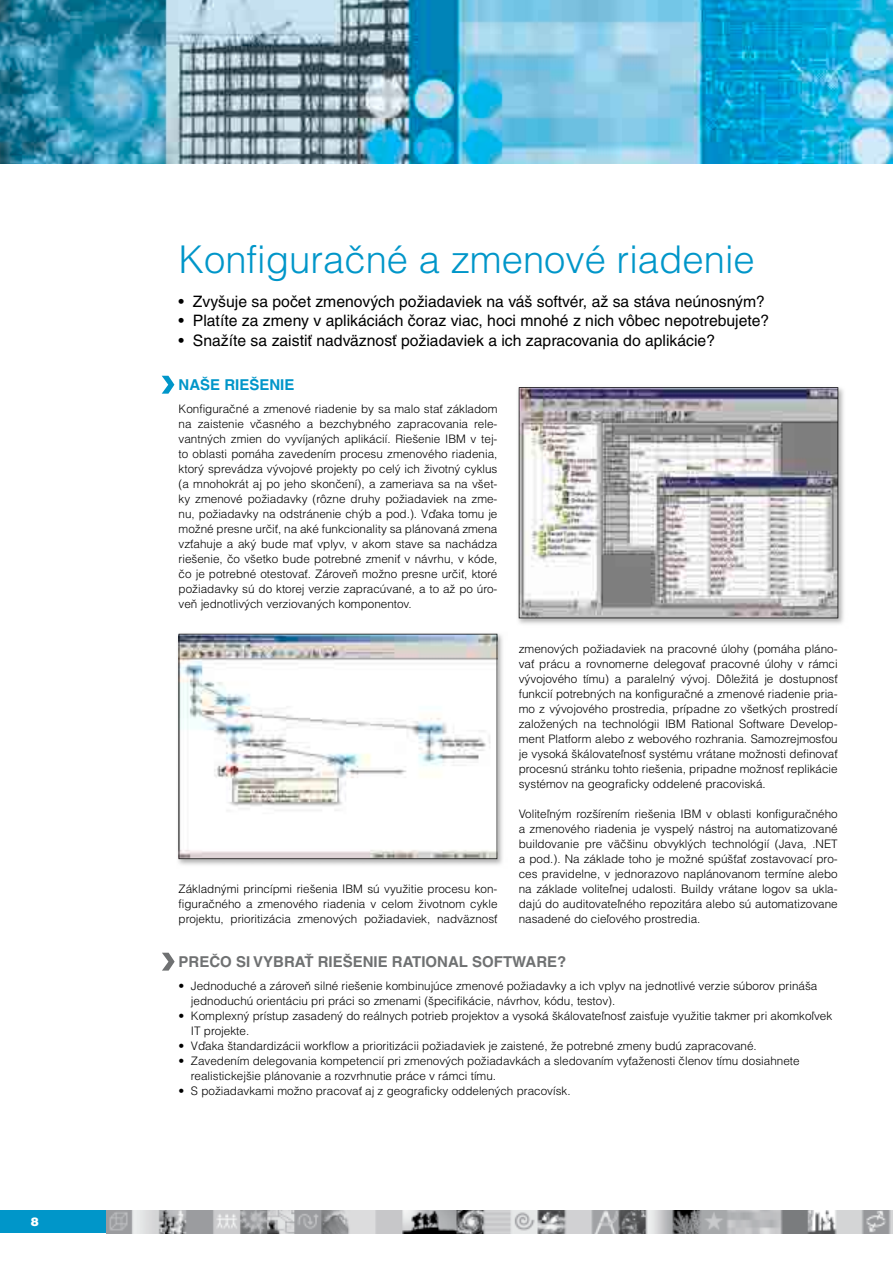
<style>
.page{position:relative;width:893px;height:1263px;background:#fff}
.page>*{position:absolute;margin:0;border:0;box-sizing:border-box;transform-origin:0 0}
.t1{font:300 38.25px "Helvetica CE";color:#0096c9}
.t2{font:15.75px "Helvetica CE";color:#000}
.t3{font:700 15px "Helvetica CE";color:#6f7172}
.t4{font:700 15px "Helvetica CE";color:#0096c9}
.t5{font:900 12px "Helvetica CE";color:#fff}
.t6{font:300 11.7px/15px "Helvetica CE";color:#000;text-align:justify}
</style>
<div class="page">
<div style="left:0;top:1210px;width:116px;height:23px;background:#0096c9"></div>
<img style="left:106px;top:1210px;width:787px;height:23px">
<img style="left:0;top:0;width:893px;height:164px">
<svg style="left:162px;top:376px;width:12px;height:18px"></svg>
<svg style="left:162px;top:953px;width:13px;height:17px"></svg>
<img style="left:178px;top:633px;width:325px;height:232px">
<svg style="left:179px;top:634px;width:318px;height:225px"></svg>
<img style="left:518px;top:387px;width:326px;height:237px">
<svg style="left:519px;top:387px;width:319px;height:231px"></svg>
<p class="t5" style="left:31px;top:1215px;width:10px">8</p>
<h1 class="t1" style="left:179px;top:237px;width:578px">Konfiguračné a zmenové riadenie</h1>
<h2 class="t2" style="left:179px;top:292px;width:588px">• Zvyšuje sa počet zmenových požiadaviek na váš softvér, až sa stáva neúnosným?</h2>
<h2 class="t2" style="left:179px;top:312px;width:592px">• Platíte za zmeny v aplikáciách čoraz viac, hoci mnohé z nich vôbec nepotrebujete?</h2>
<h2 class="t2" style="left:179px;top:331px;width:538px">• Snažíte sa zaistiť nadväznosť požiadaviek a ich zapracovania do aplikácie?</h2>
<p class="t4" style="left:179px;top:376px;width:117px">NAŠE RIEŠENIE</p>
<p class="t6" style="left:179px;top:401px;width:320px">Konfiguračné a zmenové riadenie by sa malo stať základom na zaistenie včasného a bezchybného zapracovania rele&shy;vantných zmien do vyvíjaných aplikácií. Riešenie IBM v tej&shy;to oblasti pomáha zavedením procesu zmenového riadenia, ktorý sprevádza vývojové projekty po celý ich životný cyklus (a mnohokrát aj po jeho skončení), a zameriava sa na všet&shy;ky zmenové požiadavky (rôzne druhy požiadaviek na zme&shy;nu, požiadavky na odstránenie chýb a pod.). Vďaka tomu je možné presne určiť, na aké funkcionality sa plánovaná zmena vzťahuje a aký bude mať vplyv, v akom stave sa nachádza riešenie, čo všetko bude potrebné zmeniť v návrhu, v kóde, čo je potrebné otestovať. Zároveň možno presne určiť, ktoré požiadavky sú do ktorej verzie zapracúvané, a to až po úro&shy;veň jednotlivých verziovaných komponentov.</p>
<p class="t6" style="left:179px;top:881px;width:320px">Základnými princípmi riešenia IBM sú využitie procesu kon&shy;figuračného a zmenového riadenia v celom životnom cykle projektu, prioritizácia zmenových požiadaviek, nadväznosť</p>
<p class="t6" style="left:519px;top:641px;width:320px">zmenových požiadaviek na pracovné úlohy (pomáha pláno&shy;vať prácu a rovnomerne delegovať pracovné úlohy v rámci vývojového tímu) a paralelný vývoj. Dôležitá je dostupnosť funkcií potrebných na konfiguračné a zmenové riadenie pria&shy;mo z vývojového prostredia, prípadne zo všetkých prostredí založených na technológii IBM Rational Software Develop&shy;ment Platform alebo z webového rozhrania. Samozrejmosťou je vysoká škálovateľnosť systému vrátane možnosti definovať procesnú stránku tohto riešenia, pripadne možnosť replikácie systémov na geograficky oddelené pracoviská.</p>
<p class="t6" style="left:519px;top:806px;width:320px">Voliteľným rozšírením riešenia IBM v oblasti konfiguračného a zmenového riadenia je vyspelý nástroj na automatizované buildovanie pre väčšinu obvyklých technológií (Java, .NET a pod.). Na základe toho je možné spúšťať zostavovací pro&shy;ces pravidelne, v jednorazovo naplánovanom termíne alebo na základe voliteľnej udalosti. Buildy vrátane logov sa ukla&shy;dajú do auditovateľného repozitára alebo sú automatizovane nasadené do cieľového prostredia.</p>
<p class="t3" style="left:179px;top:953px;width:389px">PREČO SI VYBRAŤ RIEŠENIE RATIONAL SOFTWARE?</p>
<p class="t6" style="left:191px;top:978px;width:628px;text-indent:-12px">• Jednoduché a zároveň silné riešenie kombinujúce zmenové požiadavky a ich vplyv na jednotlivé verzie súborov prináša jednoduchú orientáciu pri práci so zmenami (špecifikácie, návrhov, kódu, testov).</p>
<p class="t6" style="left:191px;top:1008px;width:643px;text-indent:-12px">• Komplexný prístup zasadený do reálnych potrieb projektov a vysoká škálovateľnosť zaisťuje využitie takmer pri akomkoľvek<br>IT projekte.</p>
<p class="t6" style="left:179px;top:1038px;width:580px">• Vďaka štandardizácii workflow a prioritizácii požiadaviek je zaistené, že potrebné zmeny budú zapracované.</p>
<p class="t6" style="left:191px;top:1053px;width:610px;text-indent:-12px">• Zavedením delegovania kompetencií pri zmenových požiadavkách a sledovaním vyťaženosti členov tímu dosiahnete realistickejšie plánovanie a rozvrhnutie práce v rámci tímu.</p>
<p class="t6" style="left:179px;top:1083px;width:394px">• S požiadavkami možno pracovať aj z geograficky oddelených pracovísk.</p>
</div>
